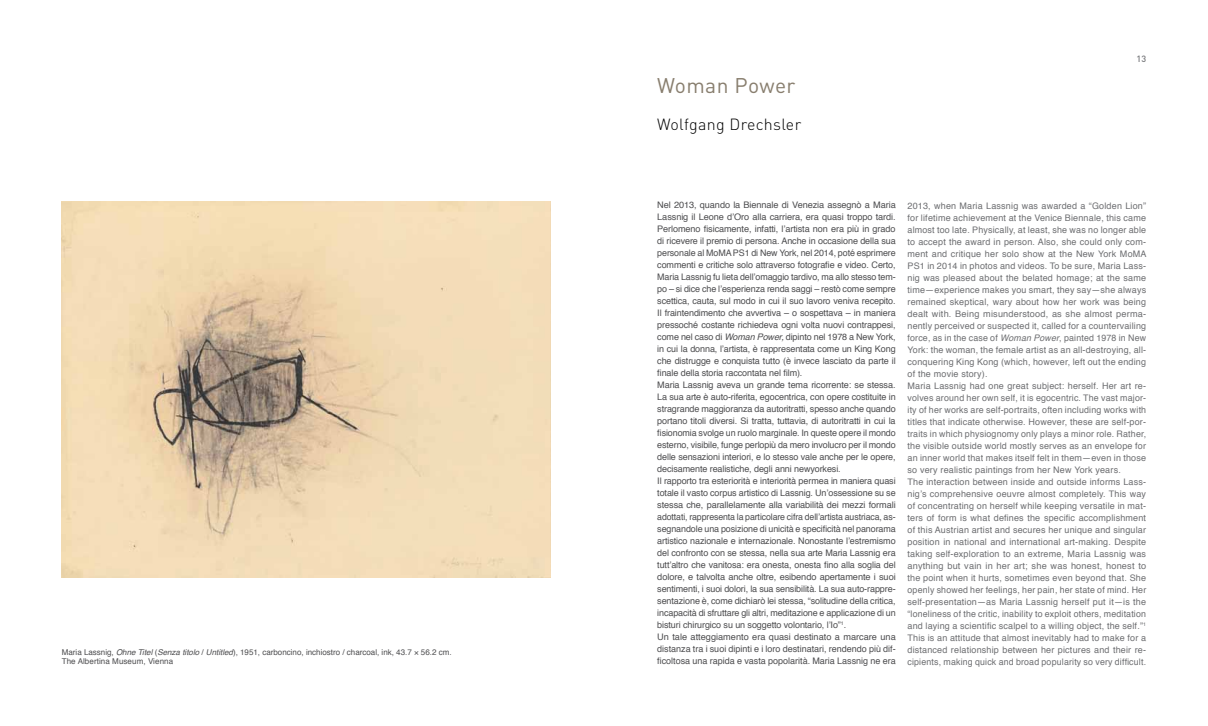
<style>
.page{position:relative;width:1208px;height:726px;background:#fff}
.page>*{position:absolute;margin:0;border:0;box-sizing:border-box;transform-origin:0 0}
.t1{font:21px "DIN";letter-spacing:.015em;color:#887e6e}
.t2{font:300 16px "DIN";letter-spacing:.02em;color:#000}
.t3{font:9px/12px "Helvetica";letter-spacing:-.01em;color:#4d4d4f}
.t4{font:9px/12px "Helvetica";letter-spacing:.02em;color:#6d6e71}
.t5{font:500 9px "DIN";color:#77787b}
.t6{font:8px/9.6px "Helvetica";color:#4d4d4f}
.s1{font-style:italic}
</style>
<div class="page">
<img style="left:62px;top:201px;width:489px;height:376px">
<p class="t6" style="left:62px;top:647px;width:391px">Maria Lassnig, <span class="s1">Ohne Titel</span> (<span class="s1">Senza titolo</span> / <span class="s1">Untitled</span>), 1951, carboncino, inchiostro / charcoal, ink, 43.7 × 56.2 cm.<br>The Albertina Museum, Vienna</p>
<h1 class="t1" style="left:657px;top:72px;width:140px">Woman Power</h1>
<h2 class="t2" style="left:657px;top:114px;width:145px">Wolfgang Drechsler</h2>
<p class="t5" style="left:1136px;top:53px;width:11px">13</p>
<p class="t3" style="left:657px;top:199px;width:240px">Nel 2013, quando la Biennale di Venezia assegnò a Maria Lassnig il Leone d’Oro alla carriera, era quasi troppo tardi.<br>Perlomeno fisicamente, infatti, l’artista non era più in grado di ricevere il premio di persona. Anche in occasione della sua personale al MoMA PS1 di New York, nel 2014, poté esprimere commenti e critiche solo attraverso fotografie e video. Certo, Maria Lassnig fu lieta dell’omaggio tardivo, ma allo stesso tem&shy;po – si dice che l’esperienza renda saggi – restò come sempre scettica, cauta, sul modo in cui il suo lavoro veniva recepito.<br>Il fraintendimento che avvertiva – o sospettava – in maniera pressoché costante richiedeva ogni volta nuovi contrappesi, come nel caso di <span class="s1">Woman Power,</span> dipinto nel 1978 a New York, in cui la donna, l’artista, è rappresentata come un King Kong che distrugge e conquista tutto (è invece lasciato da parte il finale della storia raccontata nel film).<br>Maria Lassnig aveva un grande tema ricorrente: se stessa.<br>La sua arte è auto-riferita, egocentrica, con opere costituite in stragrande maggioranza da autoritratti, spesso anche quando portano titoli diversi. Si tratta, tuttavia, di autoritratti in cui la fisionomia svolge un ruolo marginale. In queste opere il mondo esterno, visibile, funge perlopiù da mero involucro per il mondo delle sensazioni interiori, e lo stesso vale anche per le opere, decisamente realistiche, degli anni newyorkesi.<br>Il rapporto tra esteriorità e interiorità permea in maniera quasi totale il vasto corpus artistico di Lassnig. Un’ossessione su se stessa che, parallelamente alla variabilità dei mezzi formali adottati, rappresenta la particolare cifra dell’artista austriaca, as&shy;segnandole una posizione di unicità e specificità nel panorama artistico nazionale e internazionale. Nonostante l’estremismo del confronto con se stessa, nella sua arte Maria Lassnig era tutt’altro che vanitosa: era onesta, onesta fino alla soglia del dolore, e talvolta anche oltre, esibendo apertamente i suoi sentimenti, i suoi dolori, la sua sensibilità. La sua auto-rappre&shy;sentazione è, come dichiarò lei stessa, “solitudine della critica, incapacità di sfruttare gli altri, meditazione e applicazione di un bisturi chirurgico su un soggetto volontario, l’Io”<sup>1</sup>.<br>Un tale atteggiamento era quasi destinato a marcare una distanza tra i suoi dipinti e i loro destinatari, rendendo più dif&shy;ficoltosa una rapida e vasta popolarità. Maria Lassnig ne era</p>
<p class="t4" style="left:907px;top:200px;width:240px">2013, when Maria Lassnig was awarded a “Golden Lion” for lifetime achievement at the Venice Biennale, this came almost too late. Physically, at least, she was no longer able to accept the award in person. Also, she could only com&shy;ment and critique her solo show at the New York MoMA PS1 in 2014 in photos and videos. To be sure, Maria Lass&shy;nig was pleased about the belated homage; at the same time—experience makes you smart, they say—she always remained skeptical, wary about how her work was being dealt with. Being misunderstood, as she almost perma&shy;nently perceived or suspected it, called for a countervailing force, as in the case of <span class="s1">Woman Power</span>, painted 1978 in New York: the woman, the female artist as an all-destroying, all&shy;conquering King Kong (which, however, left out the ending of the movie story).<br>Maria Lassnig had one great subject: herself. Her art re&shy;volves around her own self, it is egocentric. The vast major&shy;ity of her works are self-portraits, often including works with titles that indicate otherwise. However, these are self-por&shy;traits in which physiognomy only plays a minor role. Rather, the visible outside world mostly serves as an envelope for an inner world that makes itself felt in them—even in those so very realistic paintings from her New York years.<br>The interaction between inside and outside informs Lass&shy;nig’s comprehensive oeuvre almost completely. This way of concentrating on herself while keeping versatile in mat&shy;ters of form is what defines the specific accomplishment of this Austrian artist and secures her unique and singular position in national and international art-making. Despite taking self-exploration to an extreme, Maria Lassnig was anything but vain in her art; she was honest, honest to the point when it hurts, sometimes even beyond that. She openly showed her feelings, her pain, her state of mind. Her self-presentation—as Maria Lassnig herself put it—is the “loneliness of the critic, inability to exploit others, meditation and laying a scientific scalpel to a willing object, the self.”<sup>1<br></sup>This is an attitude that almost inevitably had to make for a distanced relationship between her pictures and their re&shy;cipients, making quick and broad popularity so very difficult.</p>
</div>
